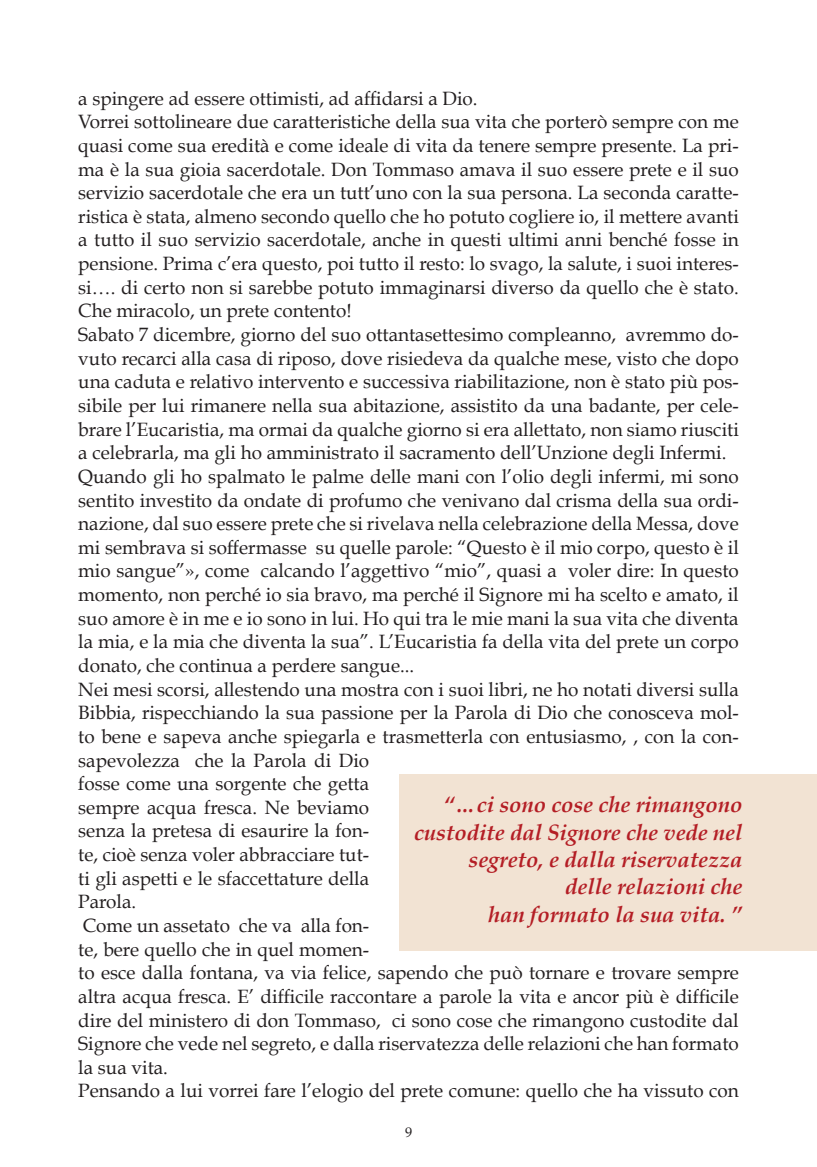
<style>
.page{position:relative;width:817px;height:1167px;background:#fff}
.page>*{position:absolute;margin:0;border:0;box-sizing:border-box;transform-origin:0 0}
.t1{font:italic 700 22.22px/27.3px "Book Antiqua";letter-spacing:-.005em;color:#b41e25;text-align:right}
.t2{font:19.25px/23.6px "Book Antiqua";color:#231f20}
.t3{font:14px "Book Antiqua";color:#231f20}
</style>
<div class="page">
<div style="left:399px;top:774px;width:417px;height:176px;background:#f2e3d3"></div>
<p class="t2" style="left:78px;top:86px;width:661px">a spingere ad essere ottimisti, ad affidarsi a Dio.<br>Vorrei sottolineare due caratteristiche della sua vita che porterò sempre con me quasi come sua eredità e come ideale di vita da tenere sempre presente. La pri&shy;ma è la sua gioia sacerdotale. Don Tommaso amava il suo essere prete e il suo servizio sacerdotale che era un tutt’uno con la sua persona. La seconda caratte&shy;ristica è stata, almeno secondo quello che ho potuto cogliere io, il mettere avanti a tutto il suo servizio sacerdotale, anche in questi ultimi anni benché fosse in pensione. Prima c’era questo, poi tutto il resto: lo svago, la salute, i suoi interes&shy;si…. di certo non si sarebbe potuto immaginarsi diverso da quello che è stato.<br>Che miracolo, un prete contento!<br>Sabato 7 dicembre, giorno del suo ottantasettesimo compleanno, avremmo do&shy;vuto recarci alla casa di riposo, dove risiedeva da qualche mese, visto che dopo una caduta e relativo intervento e successiva riabilitazione, non è stato più pos&shy;sibile per lui rimanere nella sua abitazione, assistito da una badante, per cele&shy;brare l’Eucaristia, ma ormai da qualche giorno si era allettato, non siamo riusciti a celebrarla, ma gli ho amministrato il sacramento dell’Unzione degli Infermi.<br>Quando gli ho spalmato le palme delle mani con l’olio degli infermi, mi sono sentito investito da ondate di profumo che venivano dal crisma della sua ordi&shy;nazione, dal suo essere prete che si rivelava nella celebrazione della Messa, dove mi sembrava si soffermasse su quelle parole: “Questo è il mio corpo, questo è il mio sangue”», come calcando l’aggettivo “mio”, quasi a voler dire: In questo momento, non perché io sia bravo, ma perché il Signore mi ha scelto e amato, il suo amore è in me e io sono in lui. Ho qui tra le mie mani la sua vita che diventa la mia, e la mia che diventa la sua”. L’Eucaristia fa della vita del prete un corpo donato, che continua a perdere sangue...<br>Nei mesi scorsi, allestendo una mostra con i suoi libri, ne ho notati diversi sulla Bibbia, rispecchiando la sua passione per la Parola di Dio che conosceva mol&shy;to bene e sapeva anche spiegarla e trasmetterla con entusiasmo, , con la con&shy;sapevolezza che la Parola di Dio<br>fosse come una sorgente che getta<br>sempre acqua fresca. Ne beviamo<br>senza la pretesa di esaurire la fon-<br>te, cioè senza voler abbracciare tut-<br>ti gli aspetti e le sfaccettature della<br>Parola.<br>Come un assetato che va alla fon-<br>te, bere quello che in quel momen-<br>to esce dalla fontana, va via felice, sapendo che può tornare e trovare sempre altra acqua fresca. E’ difficile raccontare a parole la vita e ancor più è difficile dire del ministero di don Tommaso, ci sono cose che rimangono custodite dal Signore che vede nel segreto, e dalla riservatezza delle relazioni che han formato la sua vita.<br>Pensando a lui vorrei fare l’elogio del prete comune: quello che ha vissuto con</p>
<p class="t1" style="left:414px;top:791px;width:329px">“…ci sono cose che rimangono custodite dal Signore che vede nel segreto, e dalla riservatezza<br>delle relazioni che<br>han formato la sua vita. ”</p>
<p class="t3" style="left:405px;top:1123px;width:8px">9</p>
</div>
